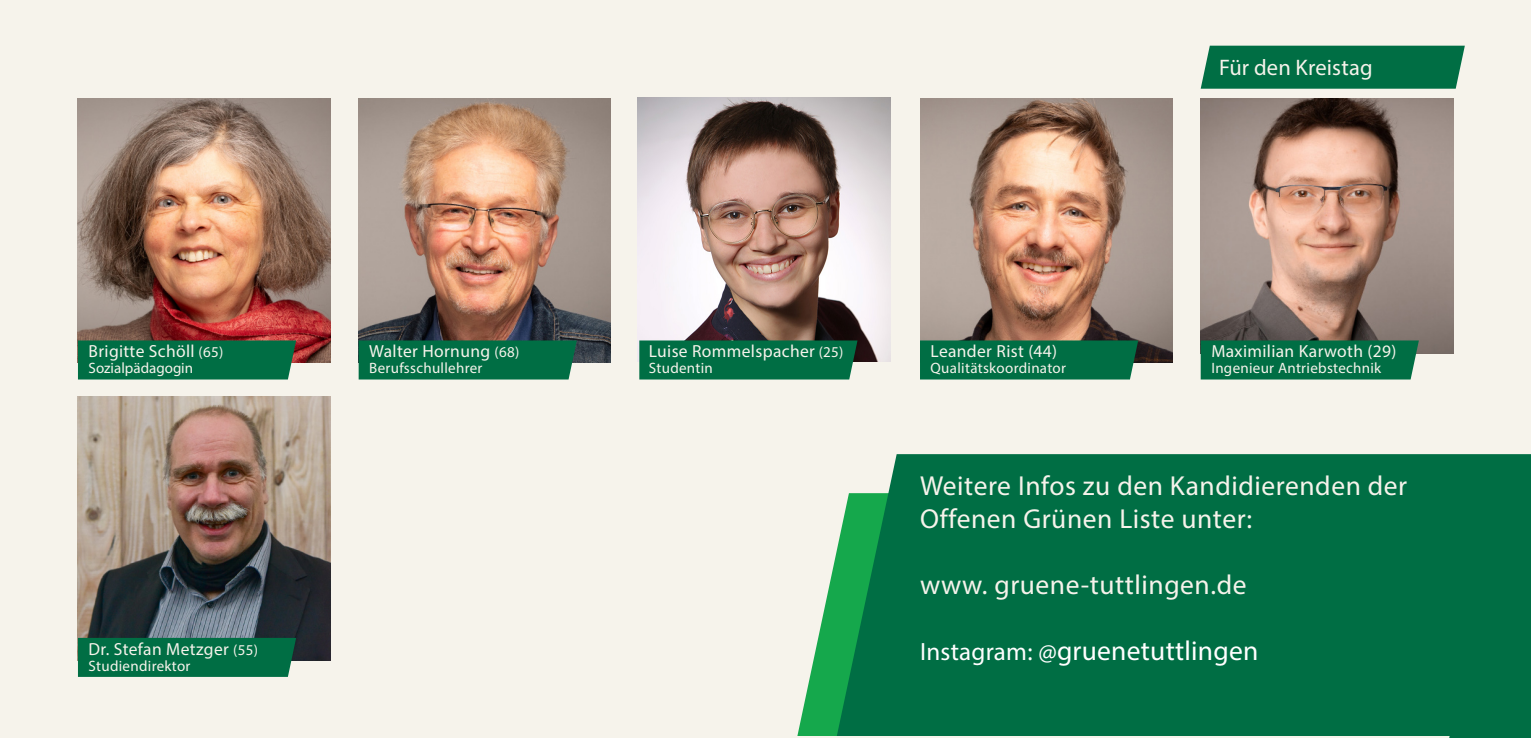
<style>
.page{position:relative;width:1531px;height:738px;background:#fff}
.page>*{position:absolute;margin:0;border:0;box-sizing:border-box;transform-origin:0 0}
.Fließtext_Sand_bold{font:27.5px/33px "Myriad Pro";letter-spacing:.02em;color:#f6f3eb}
.Fließtext_Sand{font:27.5px "Myriad Pro";letter-spacing:.01em;color:#fff}
.t1{font:22.5px "Myriad Pro";letter-spacing:.005em;color:#f6f3eb}
.Listenplatz_groß__3er_Modul{font:17.5px "Myriad Pro";letter-spacing:.02em;color:#f6f3eb}
.Listenplatz_groß__3er_Modul-2{font:15px "Myriad Pro";letter-spacing:.02em;color:#f6f3eb}
.Listenplatz_groß__3er_Modul-3{font:15px "Myriad Pro";color:#f6f3eb}
.s1{font-size:15px}
.s2{font-size:25px}
</style>
<div class="page">
<div style="left:0;top:0;width:21px;height:737px;background:#f6f3eb"></div>
<div style="left:21px;top:0;width:1510px;height:737px;background:#f6f3eb"></div>
<svg style="left:1449px;top:735px;width:82px;height:2px"></svg>
<img style="left:78px;top:99px;width:252px;height:264px">
<img style="left:920px;top:99px;width:252px;height:264px">
<img style="left:359px;top:99px;width:252px;height:264px">
<img style="left:638px;top:97px;width:252px;height:264px">
<img style="left:1200px;top:99px;width:253px;height:254px">
<img style="left:78px;top:396px;width:252px;height:264px">
<div style="left:77px;top:637px;width:219px;height:39px;background:#006e44"></div>
<div style="left:1200px;top:340px;width:219px;height:39px;background:#006e44"></div>
<div style="left:920px;top:340px;width:218px;height:39px;background:#006e44"></div>
<div style="left:637px;top:340px;width:220px;height:39px;background:#006e44"></div>
<div style="left:77px;top:340px;width:219px;height:39px;background:#006e44"></div>
<div style="left:358px;top:340px;width:219px;height:39px;background:#006e44"></div>
<div style="left:1200px;top:46px;width:265px;height:43px;background:#006e44"></div>
<svg style="left:797px;top:550px;width:40px;height:185px"></svg>
<div style="left:837px;top:454px;width:694px;height:281px;background:#006e44"></div>
<p class="Listenplatz_groß__3er_Modul" style="left:89px;top:340px;width:136px">Brigitte Schöll <span class="s1">(65)</span></p>
<p class="Listenplatz_groß__3er_Modul-3" style="left:89px;top:359px;width:106px">Sozialpädagogin</p>
<p class="Listenplatz_groß__3er_Modul" style="left:89px;top:637px;width:171px">Dr. Stefan Metzger <span class="s1">(55)</span></p>
<p class="Listenplatz_groß__3er_Modul-2" style="left:89px;top:656px;width:103px">Studiendirektor</p>
<p class="Listenplatz_groß__3er_Modul" style="left:369px;top:340px;width:152px">Walter Hornung <span class="s1">(68)</span></p>
<p class="Listenplatz_groß__3er_Modul-2" style="left:369px;top:359px;width:115px">Berufsschullehrer</p>
<p class="t1" style="left:1219px;top:54px;width:155px">Für den Kreistag</p>
<p class="Listenplatz_groß__3er_Modul" style="left:649px;top:340px;width:196px">Luise Rommelspacher <span class="s1">(25)</span></p>
<p class="Listenplatz_groß__3er_Modul-2" style="left:649px;top:359px;width:66px">Studentin</p>
<p class="Listenplatz_groß__3er_Modul" style="left:930px;top:340px;width:128px">Leander Rist (44)</p>
<p class="Listenplatz_groß__3er_Modul-2" style="left:930px;top:359px;width:137px">Qualitätskoordinator</p>
<p class="Listenplatz_groß__3er_Modul" style="left:1211px;top:340px;width:187px">Maximilian Karwoth (29)</p>
<p class="Listenplatz_groß__3er_Modul-2" style="left:1211px;top:359px;width:171px">Ingenieur Antriebstechnik</p>
<p class="Fließtext_Sand_bold" style="left:920px;top:468px;width:489px">Weitere Infos zu den Kandidierenden der<br>Offenen Grünen Liste unter:</p>
<p class="Fließtext_Sand_bold" style="left:920px;top:567px;width:328px">www. gruene-tuttlingen.de</p>
<p class="Fließtext_Sand" style="left:920px;top:633px;width:340px"><span class="s2">Instagram: @</span>gruenetuttlingen</p>
</div>
